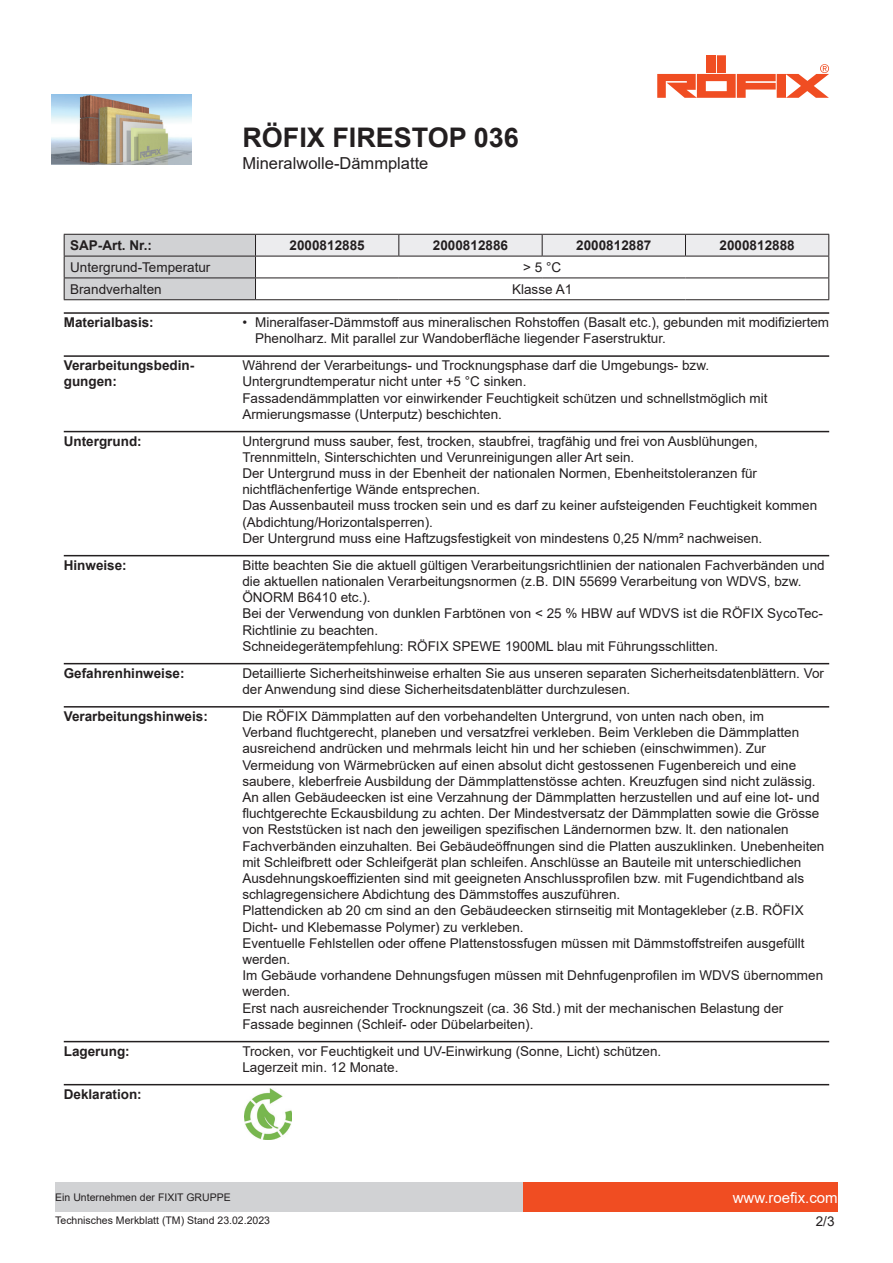
<style>
.page{position:relative;width:893px;height:1263px;background:#fff}
.page>*{position:absolute;margin:0;border:0;box-sizing:border-box;transform-origin:0 0}
.t1{font:700 27px "Arial";color:#231f20}
.t2{font:16.5px "Arial";color:#231f20}
.t3{font:15px "Arial";color:#fff}
.t4{font:13.5px/16.2px "Arial";color:#231f20}
.t5{font:700 13.5px/16.2px "Arial";color:#231f20}
.t6{font:10.5px "Arial";color:#231f20}
</style>
<div class="page">
<img style="left:51px;top:95px;width:140px;height:70px">
<div style="left:717px;top:55px;width:9px;height:18px;background:#f04d22"></div>
<div style="left:707px;top:55px;width:9px;height:18px;background:#f04d22"></div>
<svg style="left:657px;top:64px;width:172px;height:34px"></svg>
<div style="left:523px;top:1182px;width:315px;height:30px;background:#f04d22"></div>
<div style="left:55px;top:1182px;width:468px;height:30px;background:#d1d2d4"></div>
<svg style="left:64px;top:234px;width:765px;height:65px"></svg>
<hr style="left:64px;top:299px;width:191px;height:1px;background:#231f20">
<hr style="left:255px;top:299px;width:144px;height:1px;background:#231f20">
<hr style="left:399px;top:299px;width:143px;height:1px;background:#231f20">
<hr style="left:542px;top:299px;width:143px;height:1px;background:#231f20">
<hr style="left:685px;top:299px;width:144px;height:1px;background:#231f20">
<hr style="left:64px;top:312px;width:765px;height:2px;background:#231f20">
<hr style="left:64px;top:355px;width:765px;height:2px;background:#231f20">
<hr style="left:64px;top:431px;width:765px;height:1px;background:#231f20">
<hr style="left:64px;top:555px;width:765px;height:1px;background:#231f20">
<hr style="left:64px;top:663px;width:765px;height:1px;background:#231f20">
<hr style="left:64px;top:706px;width:765px;height:1px;background:#231f20">
<hr style="left:64px;top:1041px;width:765px;height:1px;background:#231f20">
<hr style="left:64px;top:1084px;width:765px;height:1px;background:#231f20">
<img style="left:245px;top:1089px;width:46px;height:51px">
<h1 class="t1" style="left:242px;top:119px;width:278px">RÖFIX FIRESTOP 036</h1>
<p class="t2" style="left:242px;top:152px;width:188px">Mineralwolle-Dämmplatte</p>
<p class="t5" style="left:70px;top:237px;width:83px">SAP-Art. Nr.:</p>
<p class="t5" style="left:290px;top:237px;width:77px">2000812885</p>
<p class="t5" style="left:433px;top:237px;width:77px">2000812886</p>
<p class="t5" style="left:576px;top:237px;width:77px">2000812887</p>
<p class="t5" style="left:720px;top:237px;width:77px">2000812888</p>
<p class="t4" style="left:70px;top:259px;width:142px">Untergrund-Temperatur</p>
<p class="t4" style="left:523px;top:259px;width:40px">&gt; 5 °C</p>
<p class="t4" style="left:70px;top:281px;width:93px">Brandverhalten</p>
<p class="t4" style="left:512px;top:281px;width:62px">Klasse A1</p>
<p class="t5" style="left:64px;top:314px;width:92px">Materialbasis:</p>
<p class="t4" style="left:255px;top:314px;width:576px;text-indent:-13px">• Mineralfaser-Dämmstoff aus mineralischen Rohstoffen (Basalt etc.), gebunden mit modifiziertem<br>Phenolharz. Mit parallel zur Wandoberfläche liegender Faserstruktur.</p>
<p class="t5" style="left:64px;top:357px;width:132px">Verarbeitungsbedin&shy;gungen:</p>
<p class="t4" style="left:242px;top:357px;width:527px">Während der Verarbeitungs- und Trocknungsphase darf die Umgebungs- bzw.<br>Untergrundtemperatur nicht unter +5 °C sinken.<br>Fassadendämmplatten vor einwirkender Feuchtigkeit schützen und schnellstmöglich mit Armierungsmasse (Unterputz) beschichten.</p>
<p class="t5" style="left:64px;top:433px;width:79px">Untergrund:</p>
<p class="t4" style="left:242px;top:433px;width:576px">Untergrund muss sauber, fest, trocken, staubfrei, tragfähig und frei von Ausblühungen, Trennmitteln, Sinterschichten und Verunreinigungen aller Art sein.<br>Der Untergrund muss in der Ebenheit der nationalen Normen, Ebenheitstoleranzen für nichtflächenfertige Wände entsprechen.<br>Das Aussenbauteil muss trocken sein und es darf zu keiner aufsteigenden Feuchtigkeit kommen (Abdichtung/Horizontalsperren).<br>Der Untergrund muss eine Haftzugsfestigkeit von mindestens 0,25 N/mm² nachweisen.</p>
<p class="t5" style="left:64px;top:557px;width:65px">Hinweise:</p>
<p class="t4" style="left:242px;top:557px;width:584px">Bitte beachten Sie die aktuell gültigen Verarbeitungsrichtlinien der nationalen Fachverbänden und die aktuellen nationalen Verarbeitungsnormen (z.B. DIN 55699 Verarbeitung von WDVS, bzw.<br>ÖNORM B6410 etc.).<br>Bei der Verwendung von dunklen Farbtönen von &lt; 25 % HBW auf WDVS ist die RÖFIX SycoTec-Richtlinie zu beachten.<br>Schneidegerätempfehlung: RÖFIX SPEWE 1900ML blau mit Führungsschlitten.</p>
<p class="t5" style="left:64px;top:665px;width:122px">Gefahrenhinweise:</p>
<p class="t4" style="left:242px;top:665px;width:583px">Detaillierte Sicherheitshinweise erhalten Sie aus unseren separaten Sicherheitsdatenblättern. Vor der Anwendung sind diese Sicherheitsdatenblätter durchzulesen.</p>
<p class="t5" style="left:64px;top:708px;width:146px">Verarbeitungshinweis:</p>
<p class="t4" style="left:242px;top:708px;width:584px">Die RÖFIX Dämmplatten auf den vorbehandelten Untergrund, von unten nach oben, im<br>Verband fluchtgerecht, planeben und versatzfrei verkleben. Beim Verkleben die Dämmplatten ausreichend andrücken und mehrmals leicht hin und her schieben (einschwimmen). Zur Vermeidung von Wärmebrücken auf einen absolut dicht gestossenen Fugenbereich und eine saubere, kleberfreie Ausbildung der Dämmplattenstösse achten. Kreuzfugen sind nicht zulässig.<br>An allen Gebäudeecken ist eine Verzahnung der Dämmplatten herzustellen und auf eine lot- und fluchtgerechte Eckausbildung zu achten. Der Mindestversatz der Dämmplatten sowie die Grösse von Reststücken ist nach den jeweiligen spezifischen Ländernormen bzw. lt. den nationalen Fachverbänden einzuhalten. Bei Gebäudeöffnungen sind die Platten auszuklinken. Unebenheiten mit Schleifbrett oder Schleifgerät plan schleifen. Anschlüsse an Bauteile mit unterschiedlichen Ausdehnungskoeffizienten sind mit geeigneten Anschlussprofilen bzw. mit Fugendichtband als schlagregensichere Abdichtung des Dämmstoffes auszuführen.<br>Plattendicken ab 20 cm sind an den Gebäudeecken stirnseitig mit Montagekleber (z.B. RÖFIX Dicht- und Klebemasse Polymer) zu verkleben.<br>Eventuelle Fehlstellen oder offene Plattenstossfugen müssen mit Dämmstoffstreifen ausgefüllt werden.<br>Im Gebäude vorhandene Dehnungsfugen müssen mit Dehnfugenprofilen im WDVS übernommen werden.<br>Erst nach ausreichender Trocknungszeit (ca. 36 Std.) mit der mechanischen Belastung der Fassade beginnen (Schleif- oder Dübelarbeiten).</p>
<p class="t5" style="left:64px;top:1043px;width:68px">Lagerung:</p>
<p class="t4" style="left:242px;top:1043px;width:420px">Trocken, vor Feuchtigkeit und UV-Einwirkung (Sonne, Licht) schützen.<br>Lagerzeit min. 12 Monate.</p>
<p class="t5" style="left:64px;top:1086px;width:80px">Deklaration:</p>
<p class="t6" style="left:55px;top:1190px;width:177px">Ein Unternehmen der FIXIT GRUPPE</p>
<p class="t3" style="left:733px;top:1187px;width:107px">www.roefix.com</p>
<p class="t6" style="left:55px;top:1213px;width:216px">Technisches Merkblatt (TM) Stand 23.02.2023</p>
<p class="t4" style="left:816px;top:1213px;width:20px">2/3</p>
</div>
